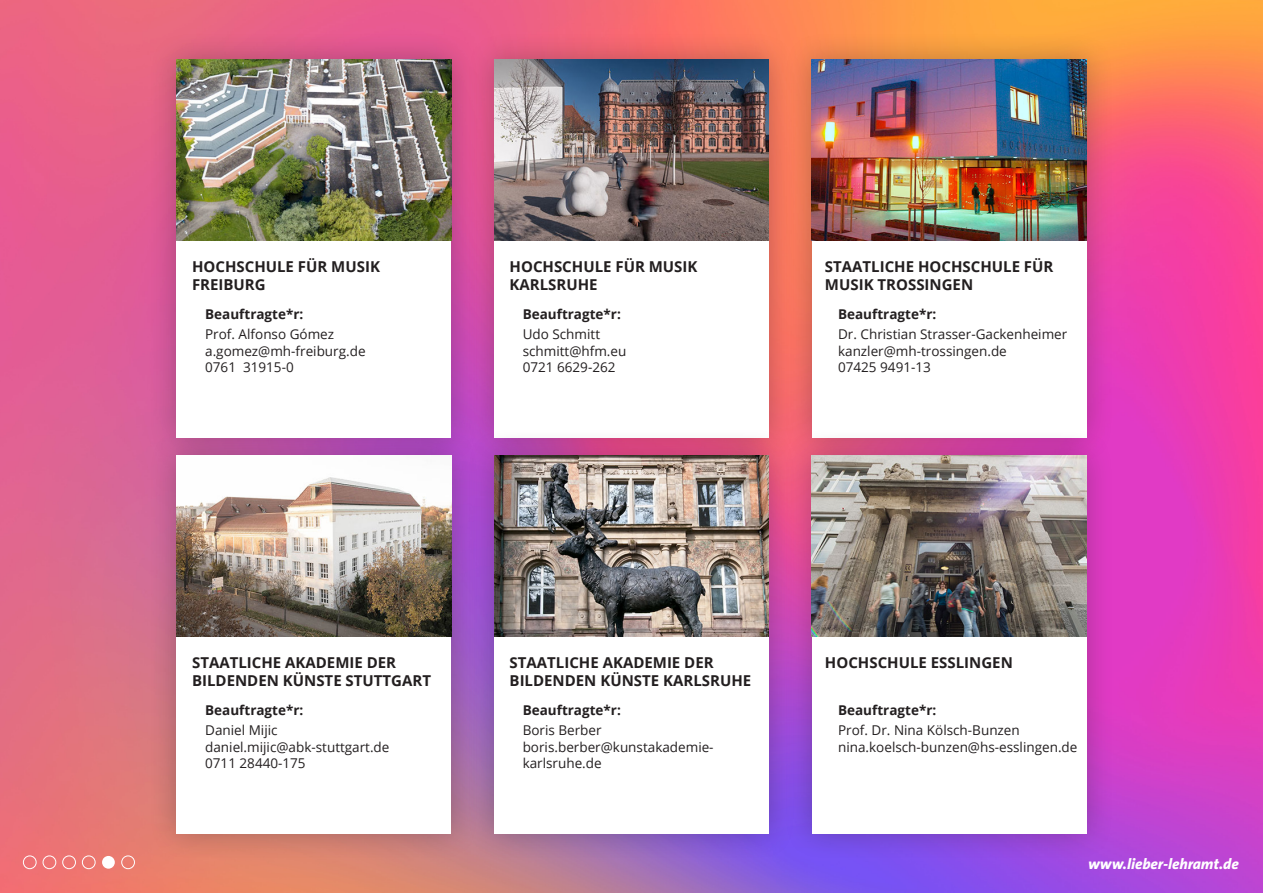
<style>
.page{position:relative;width:1263px;height:893px;background:#fff}
.page>*{position:absolute;margin:0;border:0;box-sizing:border-box;transform-origin:0 0}
.t1{font:700 15px/18px "Open Sans";color:#231f20}
.t2{font:italic 800 15px "The Sans B8";color:#fff}
.t3{font:13.5px/16.2px "Open Sans";color:#231f20}
.t4{font:700 13.5px "Open Sans";color:#231f20}
</style>
<div class="page">
<img style="left:0;top:0;width:1263px;height:893px">
<div style="left:148px;top:427px;width:332px;height:435px;background:#231f20;opacity:.3"></div>
<div style="left:176px;top:455px;width:275px;height:379px;background:#fff"></div>
<div style="left:148px;top:31px;width:332px;height:435px;background:#231f20;opacity:.3"></div>
<div style="left:176px;top:59px;width:275px;height:379px;background:#fff"></div>
<div style="left:466px;top:31px;width:331px;height:435px;background:#231f20;opacity:.3"></div>
<div style="left:494px;top:59px;width:275px;height:379px;background:#fff"></div>
<img style="left:176px;top:59px;width:275px;height:182px">
<img style="left:494px;top:59px;width:275px;height:182px">
<div style="left:783px;top:31px;width:332px;height:435px;background:#231f20;opacity:.3"></div>
<div style="left:811px;top:59px;width:275px;height:379px;background:#fff"></div>
<img style="left:811px;top:59px;width:275px;height:182px">
<img style="left:176px;top:455px;width:275px;height:182px">
<div style="left:466px;top:427px;width:331px;height:435px;background:#231f20;opacity:.3"></div>
<div style="left:494px;top:455px;width:275px;height:379px;background:#fff"></div>
<img style="left:494px;top:455px;width:275px;height:182px">
<div style="left:783px;top:427px;width:332px;height:435px;background:#231f20;opacity:.3"></div>
<div style="left:811px;top:455px;width:275px;height:379px;background:#fff"></div>
<img style="left:811px;top:455px;width:275px;height:182px">
<div style="left:23px;top:855px;width:14px;height:14px;border:1px solid #fff;border-radius:50%"></div>
<div style="left:43px;top:855px;width:13px;height:14px;border:1px solid #fff;border-radius:50%"></div>
<div style="left:62px;top:855px;width:14px;height:14px;border:1px solid #fff;border-radius:50%"></div>
<div style="left:82px;top:855px;width:14px;height:14px;border:1px solid #fff;border-radius:50%"></div>
<div style="left:102px;top:856px;width:13px;height:13px;background:#fff;border-radius:50%"></div>
<div style="left:121px;top:855px;width:14px;height:14px;border:1px solid #fff;border-radius:50%"></div>
<p class="t1" style="left:192px;top:257px;width:189px">HOCHSCHULE FÜR MUSIK<br>FREIBURG</p>
<p class="t1" style="left:510px;top:257px;width:189px">HOCHSCHULE FÜR MUSIK<br>KARLSRUHE</p>
<p class="t1" style="left:825px;top:257px;width:230px">STAATLICHE HOCHSCHULE FÜR<br>MUSIK TROSSINGEN</p>
<p class="t4" style="left:205px;top:304px;width:100px">Beauftragte*r:</p>
<p class="t3" style="left:205px;top:326px;width:130px">Prof. Alfonso Gómez</p>
<p class="t3" style="left:205px;top:342px;width:162px">a.gomez@mh-freiburg.de</p>
<p class="t3" style="left:205px;top:358px;width:90px">0761 31915-0</p>
<p class="t4" style="left:523px;top:304px;width:100px">Beauftragte*r:</p>
<p class="t3" style="left:523px;top:326px;width:79px">Udo Schmitt</p>
<p class="t3" style="left:523px;top:342px;width:105px">schmitt@hfm.eu</p>
<p class="t3" style="left:523px;top:358px;width:94px">0721 6629-262</p>
<p class="t4" style="left:838px;top:304px;width:100px">Beauftragte*r:</p>
<p class="t3" style="left:838px;top:326px;width:231px">Dr. Christian Strasser-Gackenheimer</p>
<p class="t3" style="left:838px;top:342px;width:170px">kanzler@mh-trossingen.de</p>
<p class="t3" style="left:838px;top:358px;width:94px">07425 9491-13</p>
<p class="t1" style="left:192px;top:653px;width:241px">STAATLICHE AKADEMIE DER<br>BILDENDEN KÜNSTE STUTTGART</p>
<p class="t1" style="left:510px;top:653px;width:243px">STAATLICHE AKADEMIE DER<br>BILDENDEN KÜNSTE KARLSRUHE</p>
<p class="t1" style="left:825px;top:653px;width:189px">HOCHSCHULE ESSLINGEN</p>
<p class="t4" style="left:205px;top:700px;width:100px">Beauftragte*r:</p>
<p class="t3" style="left:205px;top:722px;width:74px">Daniel Mijic</p>
<p class="t3" style="left:205px;top:738px;width:186px">daniel.mijic@abk-stuttgart.de</p>
<p class="t3" style="left:205px;top:754px;width:102px">0711 28440-175</p>
<p class="t4" style="left:523px;top:700px;width:100px">Beauftragte*r:</p>
<p class="t3" style="left:523px;top:722px;width:80px">Boris Berber</p>
<p class="t3" style="left:523px;top:738px;width:192px">boris.berber@kunstakademie&shy;karlsruhe.de</p>
<p class="t4" style="left:838px;top:700px;width:100px">Beauftragte*r:</p>
<p class="t3" style="left:838px;top:722px;width:183px">Prof. Dr. Nina Kölsch-Bunzen</p>
<p class="t3" style="left:838px;top:738px;width:241px">nina.koelsch-bunzen@hs-esslingen.de</p>
<p class="t2" style="left:1088px;top:856px;width:152px">www.lieber-lehramt.de</p>
</div>
